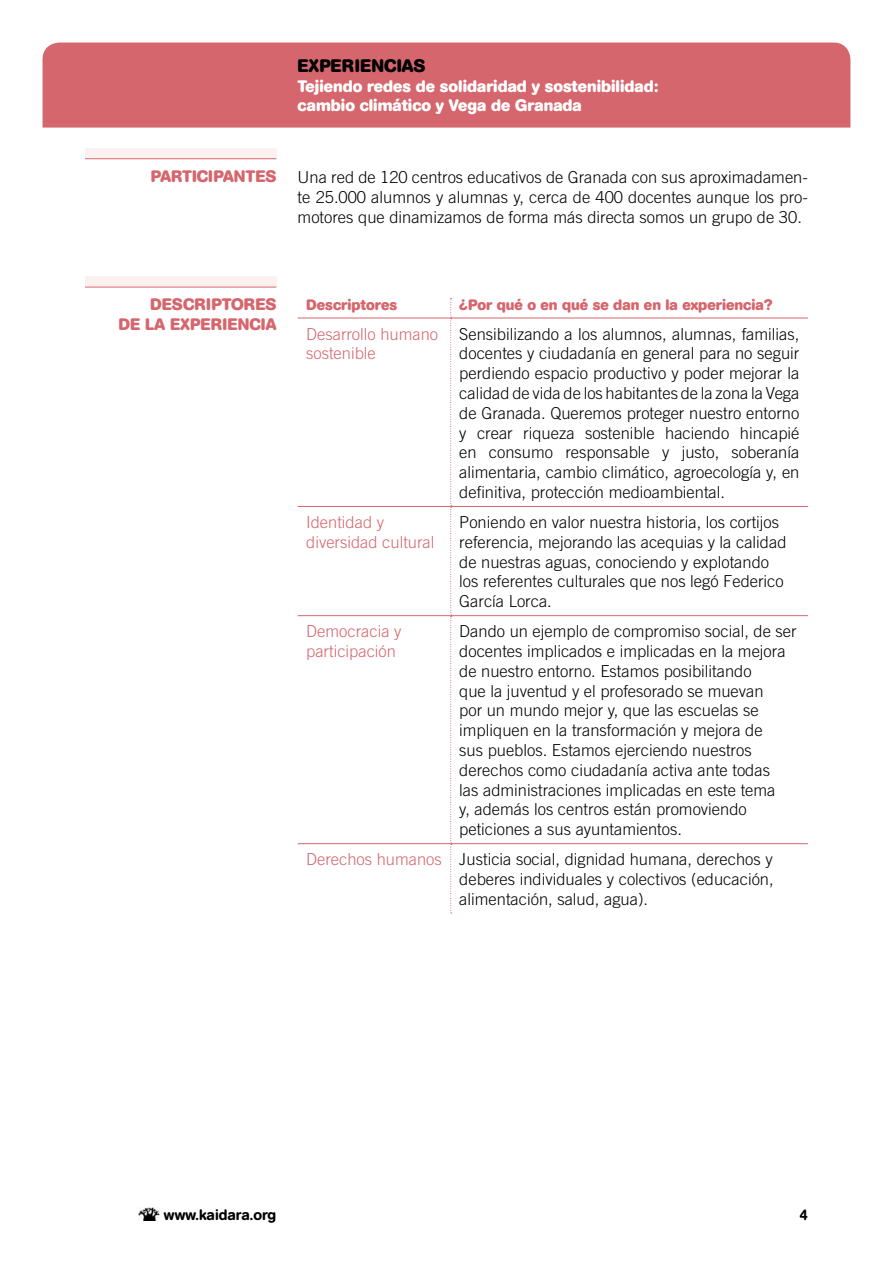
<style>
.page{position:relative;width:893px;height:1263px;background:#fff}
.page>*{position:absolute;margin:0;border:0;box-sizing:border-box;transform-origin:0 0}
.t1{font:700 18px "AG Book Rounded";letter-spacing:.02em;color:#000}
.t2{font:300 16.5px/19.8px "Trade Gothic";color:#000;text-align:justify}
.t3{font:300 16.5px/19.8px "Trade Gothic";color:#d6666d}
.t4{font:700 16.5px/19.8px "AG Book Rounded";color:#fff}
.t5{font:700 16.5px/19.8px "AG Book Rounded";color:#d6666d;text-align:right}
.t6{font:700 15px "AG Book Rounded";color:#d6666d}
.t7{font:500 15px "AG Book Rounded";color:#000}
.s1{color:#d6666d}
</style>
<div class="page">
<img style="left:139px;top:1207px;width:20px;height:13px">
<hr style="left:298px;top:318px;width:153px;height:1px;background:#d6666d">
<hr style="left:451px;top:318px;width:357px;height:1px;background:#d6666d">
<hr style="left:298px;top:506px;width:153px;height:1px;background:#d6666d">
<hr style="left:451px;top:506px;width:357px;height:1px;background:#d6666d">
<hr style="left:298px;top:615px;width:153px;height:1px;background:#d6666d">
<hr style="left:451px;top:615px;width:357px;height:1px;background:#d6666d">
<hr style="left:298px;top:843px;width:153px;height:1px;background:#d6666d">
<svg style="left:450px;top:298px;width:2px;height:615px"></svg>
<hr style="left:451px;top:843px;width:357px;height:1px;background:#d6666d">
<div style="left:43px;top:43px;width:807px;height:85px;background:#d6666d"></div>
<div style="left:85px;top:148px;width:191px;height:11px;background:#fbf1f0"></div>
<hr style="left:85px;top:158px;width:191px;height:1px;background:#d6666d">
<div style="left:85px;top:276px;width:191px;height:11px;background:#fbf1f0"></div>
<hr style="left:85px;top:287px;width:191px;height:1px;background:#d6666d">
<p class="t1" style="left:298px;top:55px;width:129px">EXPERIENCIAS</p>
<p class="t4" style="left:298px;top:76px;width:362px">Tejiendo redes de solidaridad y sostenibilidad: cambio climático y Vega de Granada</p>
<p class="t5" style="left:151px;top:166px;width:127px">PARTICIPANTES</p>
<p class="t2" style="left:298px;top:167px;width:512px">Una red de 120 centros educativos de Granada con sus aproximadamen&shy;te 25.000 alumnos y alumnas y, cerca de 400 docentes aunque los pro&shy;motores que dinamizamos de forma más directa somos un grupo de 30.</p>
<p class="t5" style="left:119px;top:295px;width:159px">DESCRIPTORES<br>DE LA EXPERIENCIA</p>
<p class="t6" style="left:306px;top:296px;width:93px">Descriptores</p>
<p class="t6" style="left:459px;top:296px;width:315px">¿Por qué o en qué se dan en la experiencia?</p>
<p class="t3" style="left:306px;top:323px;width:133px">Desarrollo humano sostenible</p>
<p class="t2" style="left:459px;top:323px;width:342px">Sensibilizando a los alumnos, alumnas, familias, docentes y ciudadanía en general para no seguir perdiendo espacio productivo y poder mejorar la calidad de vida de los habitantes de la zona la Vega de Granada. Queremos proteger nuestro entorno y crear riqueza sostenible haciendo hincapié en consumo responsable y justo, soberanía alimentaria, cambio climático, agroecología y, en definitiva, protección medioambiental.</p>
<p class="t3" style="left:306px;top:512px;width:130px">Identidad y diversidad cultural</p>
<p class="t2" style="left:459px;top:512px;width:329px;text-align:left">Poniendo en valor nuestra historia, los cortijos referencia, mejorando las acequias y la calidad de nuestras aguas, conociendo y explotando los referentes culturales que nos legó Federico García Lorca.</p>
<p class="t3" style="left:306px;top:621px;width:97px">Democracia y participación</p>
<p class="t2" style="left:459px;top:621px;width:339px;text-align:left">Dando un ejemplo de compromiso social, de ser docentes implicados e implicadas en la mejora de nuestro entorno. Estamos posibilitando<br>que la juventud y el profesorado se muevan<br>por un mundo mejor y, que las escuelas se impliquen en la transformación y mejora de<br>sus pueblos. Estamos ejerciendo nuestros derechos como ciudadanía activa ante todas<br>las administraciones implicadas en este tema<br>y, además los centros están promoviendo peticiones a sus ayuntamientos.</p>
<p class="t2" style="left:459px;top:849px;width:316px;text-indent:-153px"><span class="s1">Derechos humanos</span> Justicia social, dignidad humana, derechos y deberes individuales y colectivos (educación, alimentación, salud, agua).</p>
<p class="t7" style="left:164px;top:1206px;width:114px">www.kaidara.org</p>
<p class="t7" style="left:799px;top:1206px;width:10px">4</p>
</div>
